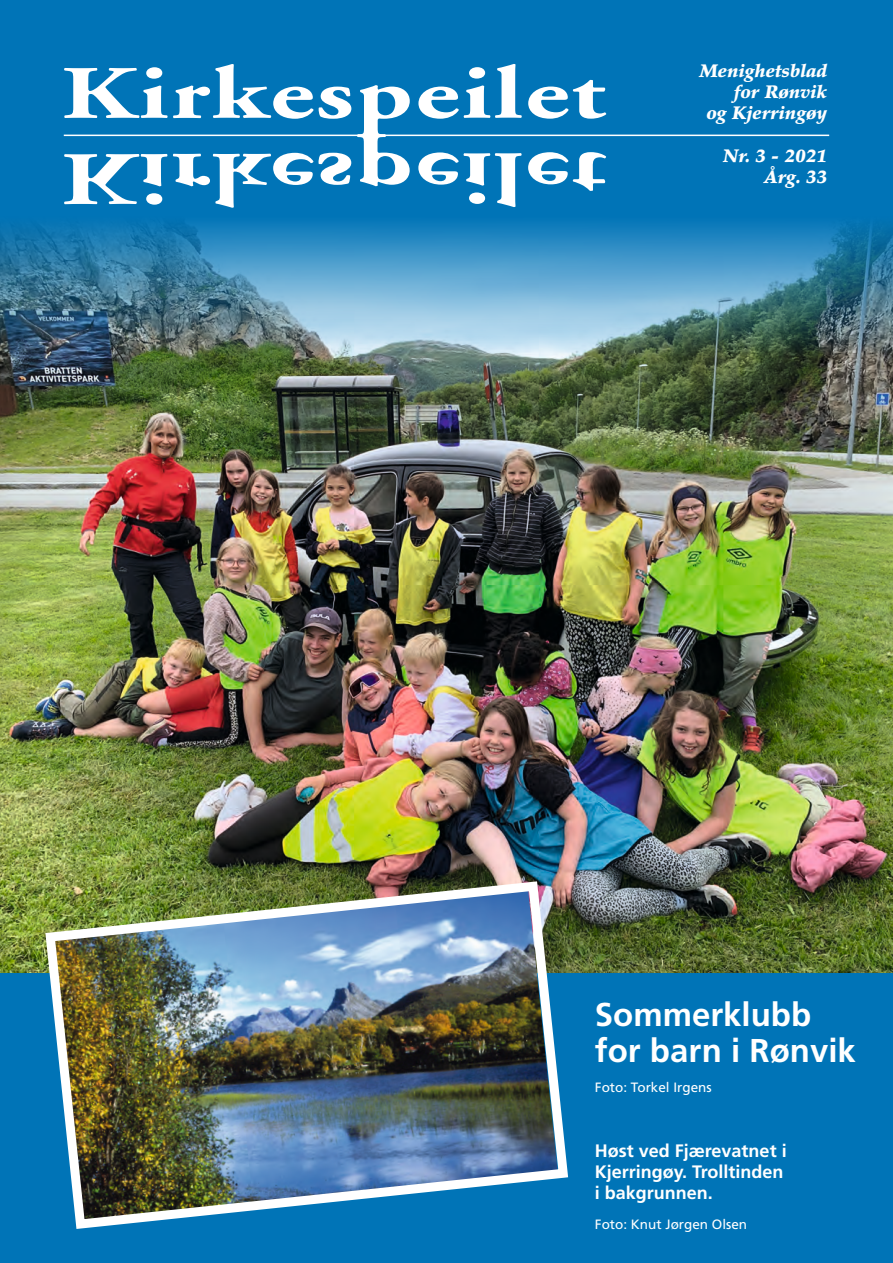
<style>
.page{position:relative;width:893px;height:1263px;background:#0074b7}
.page>*{position:absolute;margin:0;border:0;box-sizing:border-box;transform-origin:0 0}
.t1{font:700 33px/36px "Frutiger";color:#fff}
.t2{font:italic 900 18.15px/21.1px "Palatino";color:#fff;text-align:right}
.t3{font:700 18px/21px "Frutiger";color:#fff}
.t4{font:13.5px "Frutiger";color:#fff}
</style>
<div class="page">
<img style="left:0;top:223px;width:893px;height:750px">
<hr style="left:64px;top:135px;width:765px;height:1px;background:#fff">
<svg style="left:64px;top:153px;width:287px;height:55px"></svg>
<svg style="left:418px;top:152px;width:104px;height:55px"></svg>
<svg style="left:528px;top:152px;width:78px;height:39px"></svg>
<svg style="left:64px;top:64px;width:287px;height:55px"></svg>
<svg style="left:357px;top:85px;width:53px;height:101px"></svg>
<svg style="left:418px;top:64px;width:104px;height:55px"></svg>
<svg style="left:528px;top:80px;width:78px;height:39px"></svg>
<img style="left:40px;top:876px;width:533px;height:353px">
<p class="t2" style="left:699px;top:60px;width:129px">Menighetsblad for Rønvik<br>og Kjerringøy</p>
<p class="t2" style="left:723px;top:145px;width:106px">Nr. 3 - 2021<br>Årg. 33</p>
<h1 class="t1" style="left:595px;top:997px;width:262px">Sommerklubb for barn i Rønvik</h1>
<p class="t4" style="left:595px;top:1079px;width:118px">Foto: Torkel Irgens</p>
<p class="t3" style="left:595px;top:1140px;width:193px">Høst ved Fjærevatnet i<br>Kjerringøy. Trolltinden i bakgrunnen.</p>
<p class="t4" style="left:595px;top:1216px;width:154px">Foto: Knut Jørgen Olsen</p>
</div>
